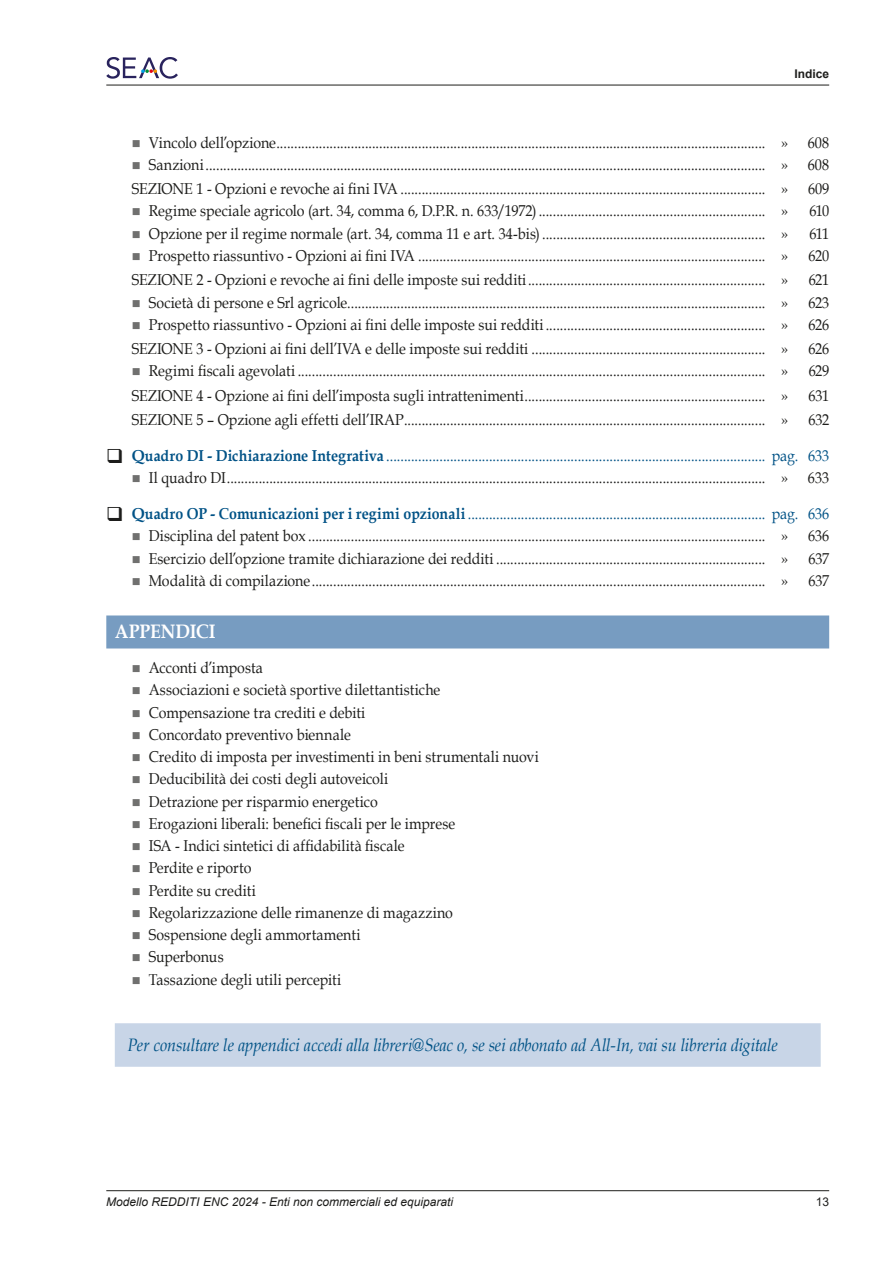
<style>
.page{position:relative;width:893px;height:1263px;background:#fff}
.page>*{position:absolute;margin:0;border:0;box-sizing:border-box;transform-origin:0 0}
.t1{font:700 19.5px "Book Antiqua";color:#fff;scale:.9 1}
.t2{font:italic 18px "Book Antiqua";letter-spacing:-.01em;color:#005286;scale:.9 1}
.t3{font:15.75px/22.2px "Book Antiqua";letter-spacing:.005em;color:#1d1d1b;scale:.9 1}
.t4{font:italic 12px "Arial";color:#1d1d1b}
.t5{font:700 12px "Arial";color:#1d1d1b}
.t6{font:12px "Arial";color:#1d1d1b}
.s1{font-weight:700;color:#005286}
.s2{color:#005286}
</style>
<div class="page">
<hr style="left:106px;top:85px;width:723px;height:1px;background:#1d1d1b">
<hr style="left:106px;top:1190px;width:723px;height:1px;background:#1d1d1b">
<svg style="left:106px;top:57px;width:72px;height:22px"></svg>
<div style="left:106px;top:615px;width:723px;height:33px;background:#779cc1"></div>
<div style="left:115px;top:1023px;width:706px;height:44px;background:#c8d5e7"></div>
<p class="t5" style="left:794px;top:65px;width:36px">Indice</p>
<p class="t3" style="left:149px;top:131px;width:757px">Vincolo dell’opzione.......................................................................................................................................... » 608<br>Sanzioni.............................................................................................................................................................. » 608</p>
<p class="t3" style="left:132px;top:177px;width:731px">SEZIONE 1 - Opzioni e revoche ai fini IVA ....................................................................................................... »</p>
<p class="t3" style="left:808px;top:177px;width:25px">609</p>
<p class="t3" style="left:149px;top:200px;width:712px">Regime speciale agricolo (art. 34, comma 6, D.P.R. n. 633/1972)................................................................ »</p>
<p class="t3" style="left:809px;top:200px;width:23px">610</p>
<p class="t3" style="left:149px;top:222px;width:712px">Opzione per il regime normale (art. 34, comma 11 e art. 34-bis) ............................................................... »</p>
<p class="t3" style="left:809px;top:222px;width:23px">611</p>
<p class="t3" style="left:149px;top:244px;width:712px">Prospetto riassuntivo - Opzioni ai fini IVA .................................................................................................. »</p>
<p class="t3" style="left:809px;top:244px;width:24px">620</p>
<p class="t3" style="left:132px;top:268px;width:731px">SEZIONE 2 - Opzioni e revoche ai fini delle imposte sui redditi................................................................... »</p>
<p class="t3" style="left:809px;top:268px;width:24px">621</p>
<p class="t3" style="left:149px;top:291px;width:712px">Società di persone e Srl agricole...................................................................................................................... »</p>
<p class="t3" style="left:808px;top:291px;width:25px">623</p>
<p class="t3" style="left:149px;top:313px;width:712px">Prospetto riassuntivo - Opzioni ai fini delle imposte sui redditi .............................................................. »</p>
<p class="t3" style="left:809px;top:313px;width:24px">626</p>
<p class="t3" style="left:132px;top:337px;width:731px">SEZIONE 3 - Opzioni ai fini dell’IVA e delle imposte sui redditi .................................................................. »</p>
<p class="t3" style="left:809px;top:337px;width:24px">626</p>
<p class="t3" style="left:149px;top:360px;width:712px">Regimi fiscali agevolati .................................................................................................................................... »</p>
<p class="t3" style="left:809px;top:360px;width:24px">629</p>
<p class="t3" style="left:132px;top:384px;width:731px">SEZIONE 4 - Opzione ai fini dell’imposta sugli intrattenimenti.................................................................... »</p>
<p class="t3" style="left:808px;top:384px;width:25px">631</p>
<p class="t3" style="left:132px;top:408px;width:731px">SEZIONE 5 – Opzione agli effetti dell’IRAP...................................................................................................... »</p>
<p class="t3" style="left:808px;top:408px;width:25px">632</p>
<p class="t3" style="left:149px;top:444px;width:757px;text-indent:-17px"><span class="s1">Quadro DI - Dichiarazione Integrativa</span> <span class="s2">........................................................................................................... pag. 633<br></span>Il quadro DI........................................................................................................................................................ »</p>
<p class="t3" style="left:808px;top:466px;width:25px">633</p>
<p class="t3" style="left:149px;top:502px;width:757px;text-indent:-17px"><span class="s1">Quadro OP - Comunicazioni per i regimi opzionali</span> <span class="s2">.................................................................................... pag. 636<br></span>Disciplina del patent box ................................................................................................................................. »</p>
<p class="t3" style="left:808px;top:524px;width:25px">636</p>
<p class="t3" style="left:149px;top:547px;width:712px">Esercizio dell’opzione tramite dichiarazione dei redditi ............................................................................ »</p>
<p class="t3" style="left:808px;top:547px;width:25px">637</p>
<p class="t3" style="left:149px;top:569px;width:712px">Modalità di compilazione................................................................................................................................ »</p>
<p class="t3" style="left:808px;top:569px;width:25px">637</p>
<p class="t1" style="left:115px;top:618px;width:114px">APPENDICI</p>
<p class="t3" style="left:149px;top:656px;width:435px">Acconti d’imposta<br>Associazioni e società sportive dilettantistiche Compensazione tra crediti e debiti<br>Concordato preventivo biennale<br>Credito di imposta per investimenti in beni strumentali nuovi Deducibilità dei costi degli autoveicoli<br>Detrazione per risparmio energetico<br>Erogazioni liberali: benefici fiscali per le imprese<br>ISA - Indici sintetici di affidabilità fiscale<br>Perdite e riporto<br>Perdite su crediti<br>Regolarizzazione delle rimanenze di magazzino<br>Sospensione degli ammortamenti<br>Superbonus<br>Tassazione degli utili percepiti</p>
<p class="t2" style="left:128px;top:1032px;width:724px">Per consultare le appendici accedi alla libreri@Seac o, se sei abbonato ad All-In, vai su libreria digitale</p>
<p class="t4" style="left:106px;top:1194px;width:348px">Modello REDDITI ENC 2024 - Enti non commerciali ed equiparati</p>
<p class="t6" style="left:816px;top:1194px;width:15px">13</p>
</div>
